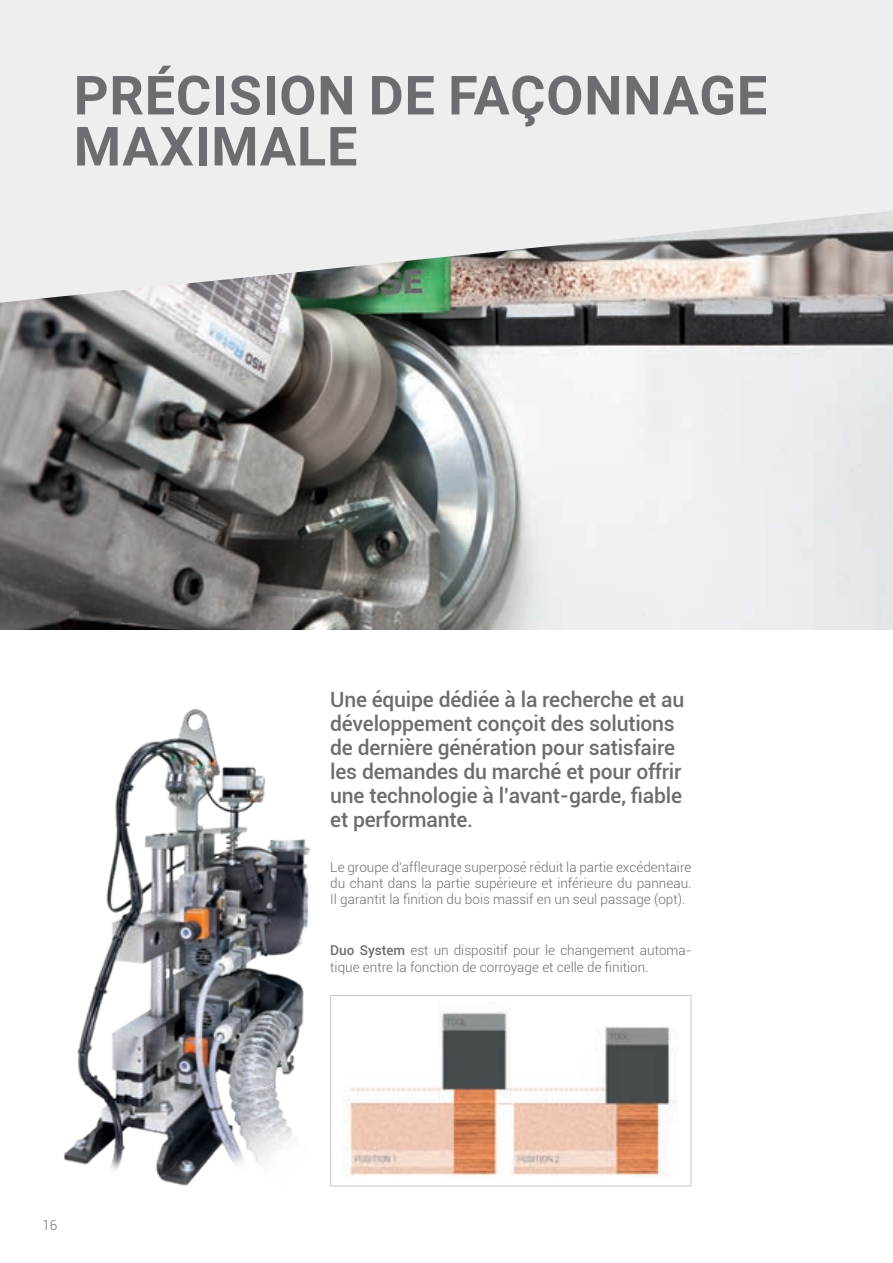
<style>
.page{position:relative;width:893px;height:1263px;background:#fff}
.page>*{position:absolute;margin:0;border:0;box-sizing:border-box;transform-origin:0 0}
.t1{font:700 54px/51px "Roboto";letter-spacing:.015em;color:#6c6d70}
.t2{font:500 21px/24px "Roboto";letter-spacing:-.01em;color:#6c6d70}
.t3{font:300 13.5px/16.2px "Roboto";color:#6c6d70}
.s1{font-weight:500}
</style>
<div class="page">
<img style="left:64px;top:708px;width:247px;height:478px">
<img style="left:343px;top:1011px;width:334px;height:165px">
<div style="left:330px;top:995px;width:361px;height:191px;border:1px solid #c9cacc"></div>
<img style="left:0;top:303px;width:893px;height:326px">
<svg style="left:0;top:0;width:893px;height:303px;background:#e3e2e2"></svg>
<p class="t1" style="left:74px;top:68px;width:695px">PRÉCISION DE FAÇONNAGE<br>MAXIMALE</p>
<p class="t3" style="left:42px;top:1216px;width:16px">16</p>
<p class="t2" style="left:330px;top:686px;width:355px">Une équipe dédiée à la recherche et au développement conçoit des solutions de dernière génération pour satisfaire les demandes du marché et pour offrir une technologie à l’avant-garde, fiable et performante.</p>
<p class="t3" style="left:330px;top:858px;width:363px;text-align:justify">Le groupe d’affleurage superposé réduit la partie excédentaire du chant dans la partie supérieure et inférieure du panneau.<br>Il garantit la finition du bois massif en un seul passage (opt).</p>
<p class="t3" style="left:330px;top:942px;width:363px"><span class="s1">Duo System</span> est un dispositif pour le changement automa&shy;tique entre la fonction de corroyage et celle de finition.</p>
</div>
